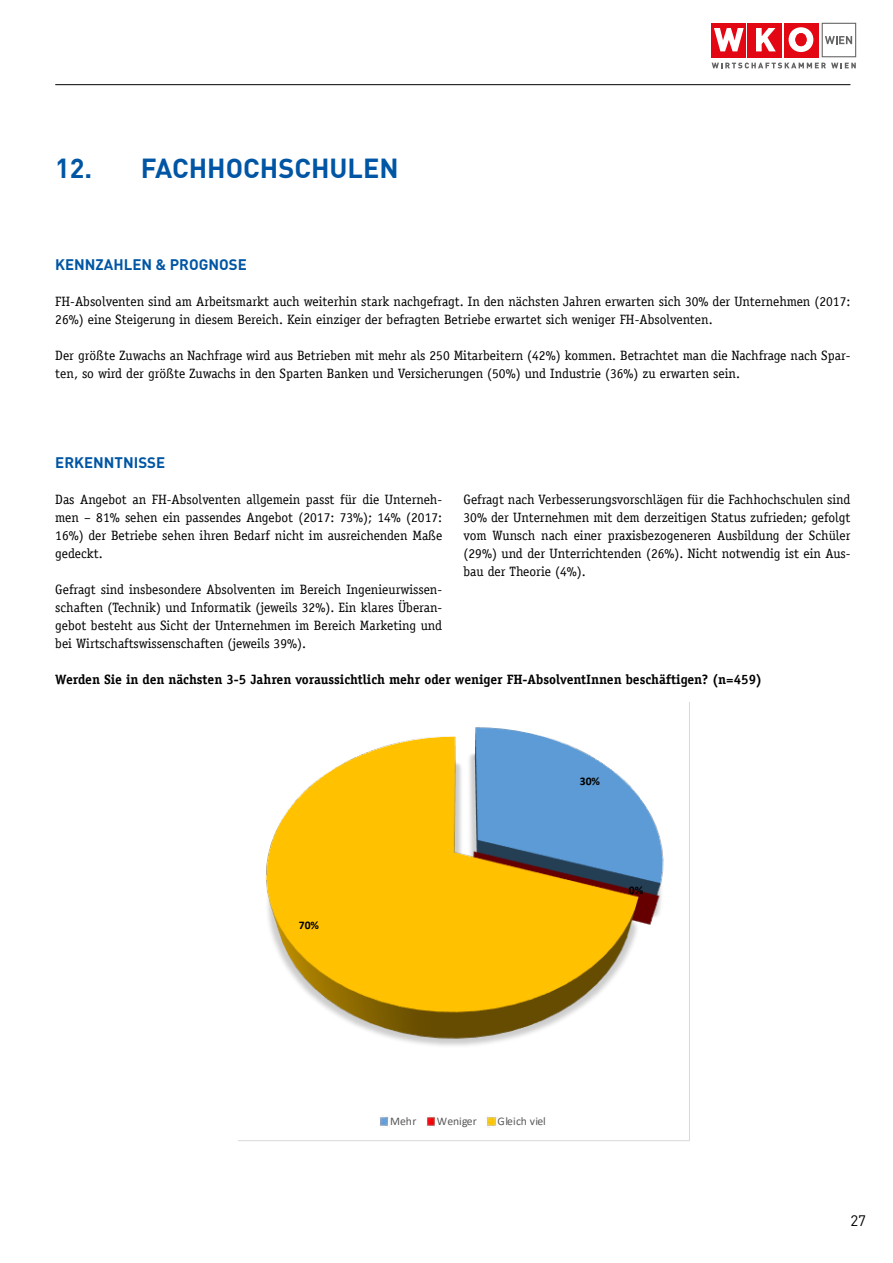
<style>
.page{position:relative;width:893px;height:1263px;background:#fff}
.page>*{position:absolute;margin:0;border:0;box-sizing:border-box;transform-origin:0 0}
.t1{font:700 27px "DIN";color:#0056a4}
.t2{font:700 15px "DIN";color:#0056a4}
.t3{font:15px "DIN";color:#000}
.t4{font:13.5px/18px "Officina Serif";color:#000;text-align:justify}
.t5{font:700 13.5px "Officina Serif";color:#000}
.t6{font:11.7px "Calibri";color:#595959}
.t7{font:700 11.7px "Calibri";color:#000}
</style>
<div class="page">
<hr style="left:55px;top:84px;width:795px;height:1px;background:#000">
<div style="left:784px;top:23px;width:34px;height:34px;background:#e30613"></div>
<div style="left:748px;top:23px;width:34px;height:34px;background:#e30613"></div>
<svg style="left:756px;top:28px;width:20px;height:23px"></svg>
<div style="left:712px;top:23px;width:34px;height:34px;background:#e30613"></div>
<svg style="left:714px;top:28px;width:30px;height:23px"></svg>
<svg style="left:789px;top:27px;width:24px;height:25px"></svg>
<svg style="left:822px;top:23px;width:34px;height:34px"></svg>
<svg style="left:712px;top:63px;width:144px;height:5px"></svg>
<svg style="left:238px;top:703px;width:452px;height:438px"></svg>
<h1 class="t1" style="left:55px;top:151px;width:345px">12. FACHHOCHSCHULEN</h1>
<p class="t2" style="left:55px;top:255px;width:193px">KENNZAHLEN &amp; PROGNOSE</p>
<p class="t4" style="left:55px;top:292px;width:797px">FH-Absolventen sind am Arbeitsmarkt auch weiterhin stark nachgefragt. In den nächsten Jahren erwarten sich 30% der Unternehmen (2017:<br>26%) eine Steigerung in diesem Bereich. Kein einziger der befragten Betriebe erwartet sich weniger FH-Absolventen.</p>
<p class="t4" style="left:55px;top:346px;width:797px">Der größte Zuwachs an Nachfrage wird aus Betrieben mit mehr als 250 Mitarbeitern (42%) kommen. Betrachtet man die Nachfrage nach Spar&shy;ten, so wird der größte Zuwachs in den Sparten Banken und Versicherungen (50%) und Industrie (36%) zu erwarten sein.</p>
<p class="t2" style="left:55px;top:453px;width:111px">ERKENNTNISSE</p>
<p class="t4" style="left:55px;top:490px;width:388px">Das Angebot an FH-Absolventen allgemein passt für die Unterneh&shy;men – 81% sehen ein passendes Angebot (2017: 73%); 14% (2017:<br>16%) der Betriebe sehen ihren Bedarf nicht im ausreichenden Maße gedeckt.</p>
<p class="t4" style="left:55px;top:580px;width:388px">Gefragt sind insbesondere Absolventen im Bereich Ingenieurwissen&shy;schaften (Technik) und Informatik (jeweils 32%). Ein klares Überan&shy;gebot besteht aus Sicht der Unternehmen im Bereich Marketing und bei Wirtschaftswissenschaften (jeweils 39%).</p>
<p class="t4" style="left:463px;top:490px;width:388px">Gefragt nach Verbesserungsvorschlägen für die Fachhochschulen sind 30% der Unternehmen mit dem derzeitigen Status zufrieden; gefolgt vom Wunsch nach einer praxisbezogeneren Ausbildung der Schüler (29%) und der Unterrichtenden (26%). Nicht notwendig ist ein Aus&shy;bau der Theorie (4%).</p>
<p class="t5" style="left:55px;top:671px;width:708px">Werden Sie in den nächsten 3-5 Jahren voraussichtlich mehr oder weniger FH-AbsolventInnen beschäftigen? (n=459)</p>
<p class="t7" style="left:299px;top:917px;width:22px">70%</p>
<p class="t7" style="left:580px;top:773px;width:22px">30%</p>
<p class="t7" style="left:629px;top:881px;width:16px">0%</p>
<p class="t6" style="left:390px;top:1113px;width:28px">Mehr</p>
<p class="t6" style="left:437px;top:1113px;width:42px">Weniger</p>
<p class="t6" style="left:498px;top:1113px;width:50px">Gleich viel</p>
<p class="t3" style="left:850px;top:1211px;width:17px">27</p>
</div>
